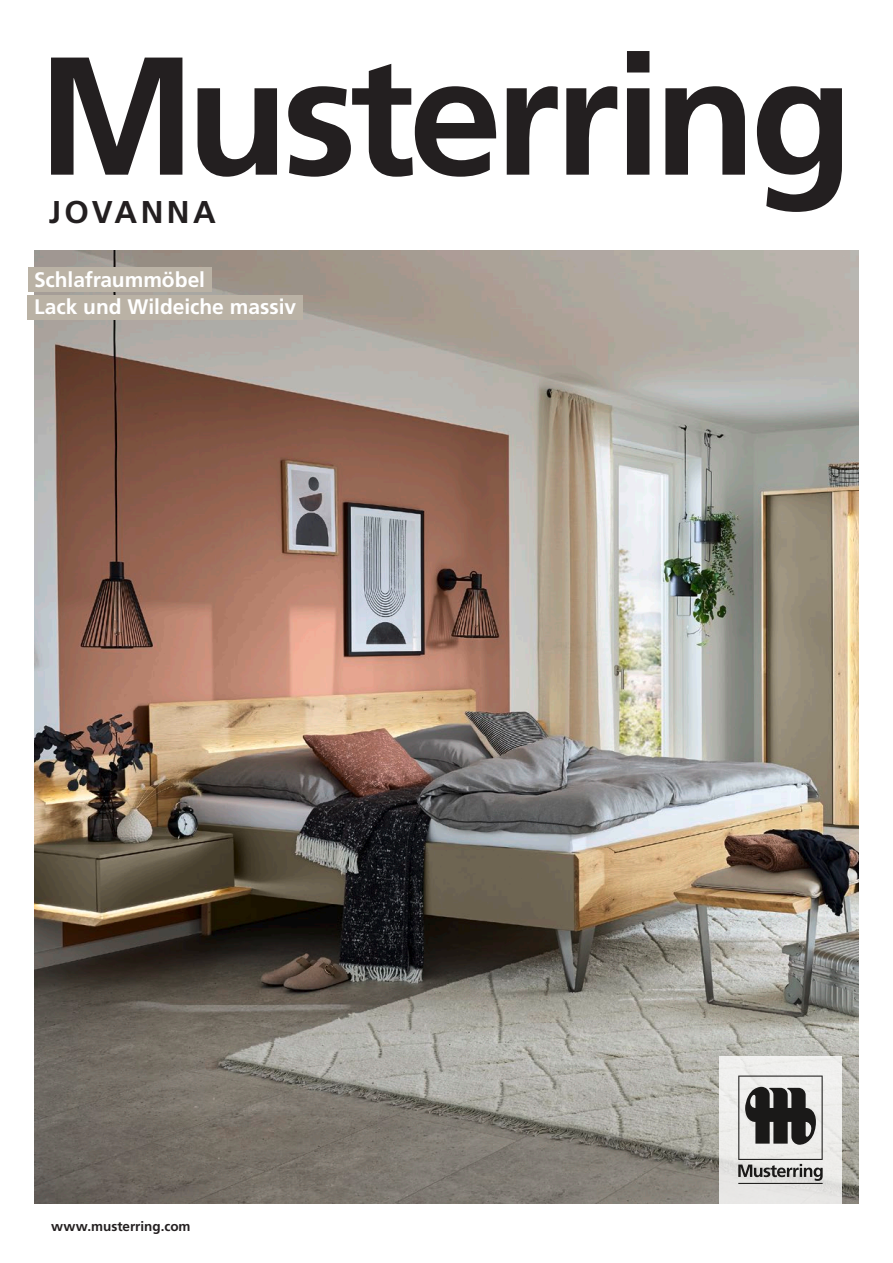
<style>
.page{position:relative;width:893px;height:1263px;background:#fff}
.page>*{position:absolute;margin:0;border:0;box-sizing:border-box;transform-origin:0 0}
.t1{font:700 31.5px "Frutiger LT Std";letter-spacing:.11em;color:#231f20}
.t2{font:700 21px/27.6px "Frutiger LT Std";letter-spacing:-.005em;color:#fff}
.t3{font:700 13.5px "Frutiger LT Std";color:#231f20}
</style>
<div class="page">
<svg style="left:51px;top:58px;width:131px;height:117px"></svg>
<svg style="left:198px;top:88px;width:79px;height:89px"></svg>
<svg style="left:288px;top:64px;width:208px;height:113px"></svg>
<svg style="left:507px;top:86px;width:51px;height:89px"></svg>
<svg style="left:566px;top:86px;width:51px;height:89px"></svg>
<svg style="left:627px;top:51px;width:22px;height:124px;background:#3f3c3c"></svg>
<svg style="left:665px;top:86px;width:80px;height:89px"></svg>
<svg style="left:757px;top:86px;width:85px;height:126px"></svg>
<img style="left:34px;top:251px;width:825px;height:952px">
<div style="left:28px;top:268px;width:184px;height:24px;background:#bab2a5"></div>
<div style="left:28px;top:296px;width:275px;height:24px;background:#bab2a5"></div>
<div style="left:719px;top:1056px;width:123px;height:147px;background:linear-gradient(to bottom,#f2f2f0,#e5e4e2)"></div>
<hr style="left:738px;top:1183px;width:85px;height:1px;background:#1a1918">
<svg style="left:738px;top:1075px;width:85px;height:106px;background:#949492"></svg>
<h1 class="t1" style="left:49px;top:194px;width:169px">JOVANNA</h1>
<p class="t2" style="left:34px;top:266px;width:263px">Schlafraummöbel<br>Lack und Wildeiche massiv</p>
<p class="t3" style="left:51px;top:1218px;width:141px">www.musterring.com</p>
</div>
